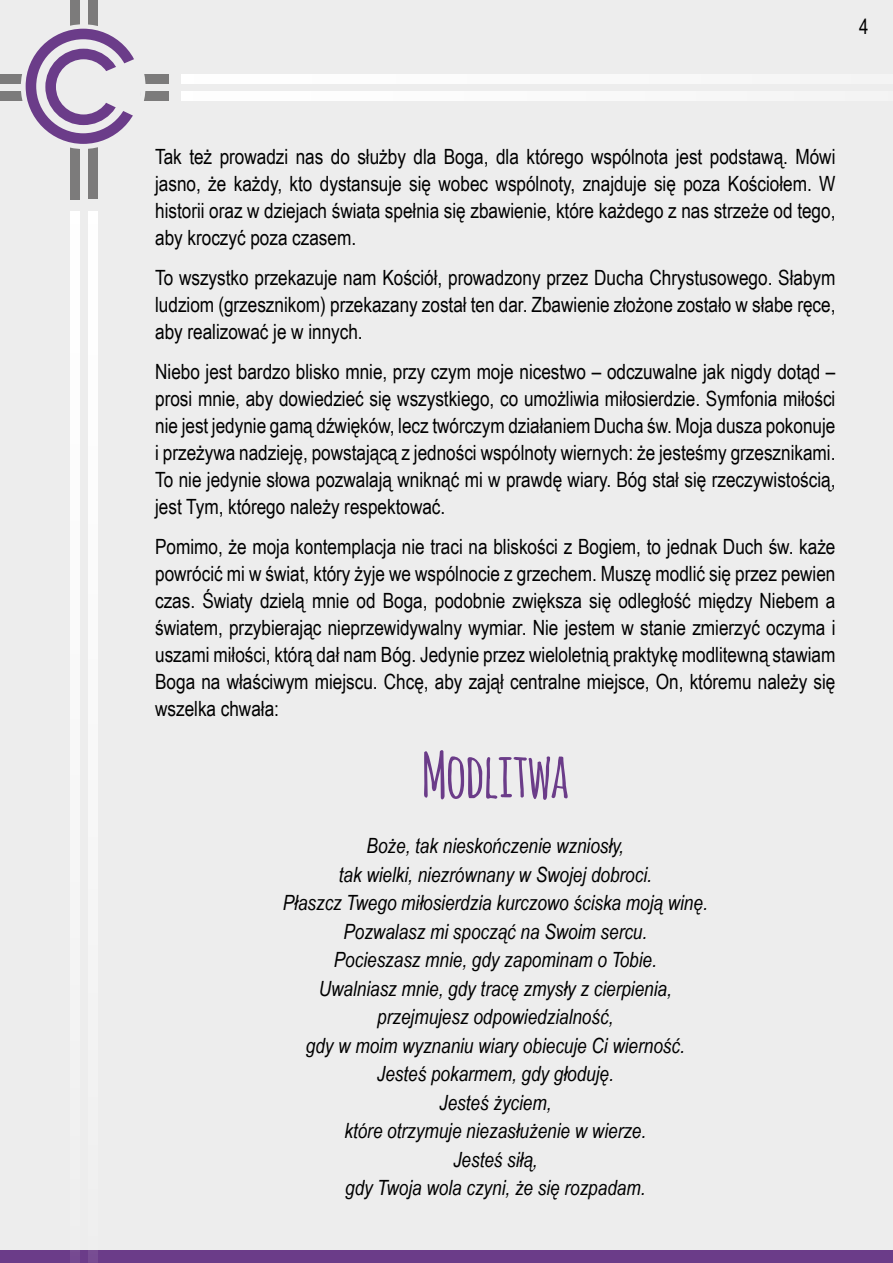
<style>
.page{position:relative;width:893px;height:1263px;background:#ededed}
.page>*{position:absolute;margin:0;border:0;box-sizing:border-box;transform-origin:0 0}
.t1{font:700 61.5px "Amatic";color:#6b3c89}
.t2{font:21px/27px "Arial Narrow";color:#000;text-align:justify}
.t3{font:italic 21px "Arial Narrow";color:#000}
</style>
<div class="page">
<div style="left:0;top:1250px;width:893px;height:13px;background:#6b3c89"></div>
<div style="left:0;top:74px;width:22px;height:10px;background:#7c7b7b"></div>
<div style="left:0;top:92px;width:22px;height:9px;background:#7c7b7b"></div>
<div style="left:141px;top:74px;width:28px;height:10px;background:#7c7b7b"></div>
<div style="left:141px;top:92px;width:28px;height:9px;background:#7c7b7b"></div>
<div style="left:70px;top:0;width:10px;height:29px;background:#7c7b7b"></div>
<div style="left:88px;top:0;width:9px;height:29px;background:#7c7b7b"></div>
<div style="left:70px;top:145px;width:10px;height:54px;background:#7c7b7b"></div>
<div style="left:88px;top:145px;width:9px;height:54px;background:#7c7b7b"></div>
<div style="left:88px;top:211px;width:9px;height:1052px;background:#f8f8f8"></div>
<div style="left:71px;top:211px;width:9px;height:1052px;background:#f8f8f8"></div>
<div style="left:45px;top:49px;width:77px;height:76px;border:11px solid #6b3c89;border-radius:50%"></div>
<div style="left:21px;top:24px;width:125px;height:125px;border:9px solid #ededed;border-radius:50%"></div>
<div style="left:26px;top:29px;width:115px;height:115px;border:11px solid #6b3c89;border-radius:50%"></div>
<svg style="left:101px;top:56px;width:42px;height:60px"></svg>
<div style="left:181px;top:74px;width:712px;height:10px;background:#fff"></div>
<div style="left:181px;top:92px;width:712px;height:9px;background:#fff"></div>
<p class="t2" style="left:859px;top:13px;width:11px">4</p>
<p class="t2" style="left:155px;top:143px;width:682px">Tak też prowadzi nas do służby dla Boga, dla którego wspólnota jest podstawą. Mówi jasno, że każdy, kto dystansuje się wobec wspólnoty, znajduje się poza Kościołem. W historii oraz w dziejach świata spełnia się zbawienie, które każdego z nas strzeże od tego, aby kroczyć poza czasem.</p>
<p class="t2" style="left:155px;top:263px;width:682px">To wszystko przekazuje nam Kościół, prowadzony przez Ducha Chrystusowego. Słabym ludziom (grzesznikom) przekazany został ten dar. Zbawienie złożone zostało w słabe ręce, aby realizować je w innych.</p>
<p class="t2" style="left:155px;top:357px;width:682px">Niebo jest bardzo blisko mnie, przy czym moje nicestwo – odczuwalne jak nigdy dotąd – prosi mnie, aby dowiedzieć się wszystkiego, co umożliwia miłosierdzie. Symfonia miłości nie jest jedynie gamą dźwięków, lecz twórczym działaniem Ducha św. Moja dusza pokonuje i przeżywa nadzieję, powstającą z jedności wspólnoty wiernych: że jesteśmy grzesznikami.<br>To nie jedynie słowa pozwalają wniknąć mi w prawdę wiary. Bóg stał się rzeczywistością, jest Tym, którego należy respektować.</p>
<p class="t2" style="left:155px;top:532px;width:682px">Pomimo, że moja kontemplacja nie traci na bliskości z Bogiem, to jednak Duch św. każe powrócić mi w świat, który żyje we wspólnocie z grzechem. Muszę modlić się przez pewien czas. Światy dzielą mnie od Boga, podobnie zwiększa się odległość między Niebem a światem, przybierając nieprzewidywalny wymiar. Nie jestem w stanie zmierzyć oczyma i uszami miłości, którą dał nam Bóg. Jedynie przez wieloletnią praktykę modlitewną stawiam Boga na właściwym miejscu. Chcę, aby zajął centralne miejsce, On, któremu należy się wszelka chwała:</p>
<p class="t1" style="left:422px;top:731px;width:149px">Modlitwa</p>
<p class="t3" style="left:367px;top:831px;width:259px">Boże, tak nieskończenie wzniosły,</p>
<p class="t3" style="left:339px;top:860px;width:315px">tak wielki, niezrównany w Swojej dobroci.</p>
<p class="t3" style="left:283px;top:888px;width:426px">Płaszcz Twego miłosierdzia kurczowo ściska moją winę.</p>
<p class="t3" style="left:343px;top:917px;width:305px">Pozwalasz mi spocząć na Swoim sercu.</p>
<p class="t3" style="left:334px;top:945px;width:325px">Pocieszasz mnie, gdy zapominam o Tobie.</p>
<p class="t3" style="left:319px;top:974px;width:355px">Uwalniasz mnie, gdy tracę zmysły z cierpienia,</p>
<p class="t3" style="left:377px;top:1002px;width:238px">przejmujesz odpowiedzialność,</p>
<p class="t3" style="left:306px;top:1031px;width:380px">gdy w moim wyznaniu wiary obiecuje Ci wierność.</p>
<p class="t3" style="left:377px;top:1059px;width:239px">Jesteś pokarmem, gdy głoduję.</p>
<p class="t3" style="left:439px;top:1088px;width:114px">Jesteś życiem,</p>
<p class="t3" style="left:344px;top:1116px;width:303px">które otrzymuje niezasłużenie w wierze.</p>
<p class="t3" style="left:453px;top:1145px;width:86px">Jesteś siłą,</p>
<p class="t3" style="left:345px;top:1173px;width:302px">gdy Twoja wola czyni, że się rozpadam.</p>
</div>
